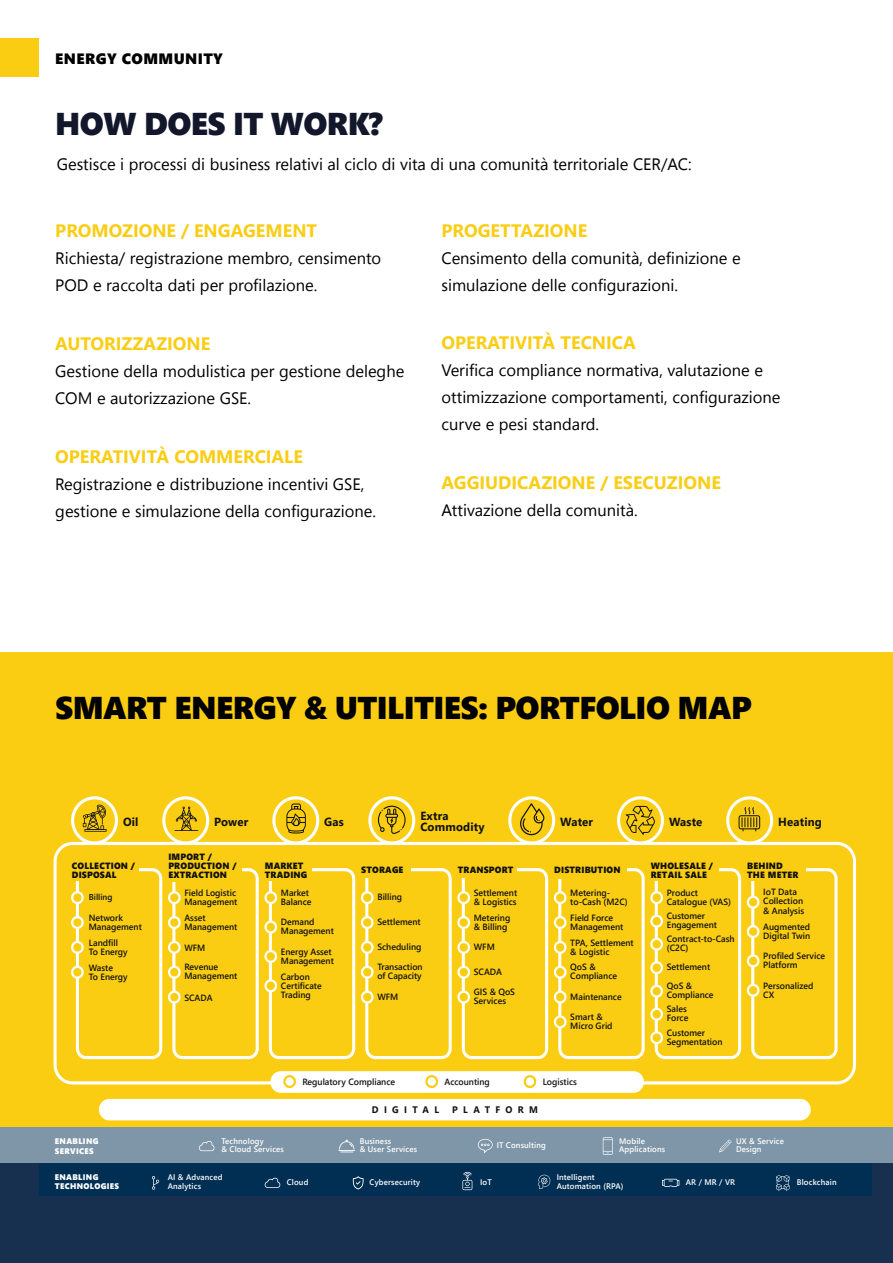
<style>
.page{position:relative;width:893px;height:1263px;background:#fff}
.page>*{position:absolute;margin:0;border:0;box-sizing:border-box;transform-origin:0 0}
.t1{font:31.5px "Segoe UI Black";letter-spacing:-.02em;color:#000}
.t2{font:31.5px "Segoe UI Black";letter-spacing:-.02em;color:#12172b}
.t3{font:700 18px "Segoe UI";color:#facd13}
.t4{font:16.5px/27px "Segoe UI";color:#000}
.t5{font:15px "Segoe UI Black";letter-spacing:.025em;color:#000}
.t6{font:700 11.7px/10.8px "Segoe UI";letter-spacing:.015em;color:#111}
.t7{font:700 9.45px "Segoe UI";letter-spacing:.58em;color:#111}
.t8{font:600 9px/9px "Segoe UI";color:#111}
.t9{font:9px/9px "Segoe UI Black";letter-spacing:.02em;color:#111}
.t10{font:600 8.55px "Segoe UI";color:#111}
.t11{font:600 8.1px/8.1px "Segoe UI";letter-spacing:.02em;color:#fff}
.t12{font:8.1px/9px "Segoe UI Black";letter-spacing:.04em;color:#fff}
</style>
<div class="page">
<div style="left:0;top:38px;width:38px;height:39px;background:#facd13"></div>
<div style="left:0;top:652px;width:893px;height:565px;background:#facd13"></div>
<div style="left:0;top:1127px;width:893px;height:90px;background:#7f96a8"></div>
<div style="left:0;top:1163px;width:893px;height:100px;background:#17304f"></div>
<svg style="left:53px;top:841px;width:803px;height:244px"></svg>
<svg style="left:199px;top:1141px;width:15px;height:10px"></svg>
<svg style="left:338px;top:1139px;width:17px;height:13px"></svg>
<svg style="left:478px;top:1139px;width:15px;height:14px"></svg>
<svg style="left:603px;top:1137px;width:10px;height:18px"></svg>
<svg style="left:719px;top:1139px;width:12px;height:13px"></svg>
<div style="left:40px;top:1163px;width:832px;height:32px;background:#002f53"></div>
<svg style="left:265px;top:1177px;width:15px;height:11px"></svg>
<svg style="left:152px;top:1176px;width:7px;height:14px"></svg>
<svg style="left:353px;top:1176px;width:11px;height:13px"></svg>
<svg style="left:662px;top:1179px;width:17px;height:8px"></svg>
<svg style="left:776px;top:1175px;width:13px;height:15px"></svg>
<svg style="left:538px;top:1174px;width:12px;height:15px"></svg>
<svg style="left:462px;top:1172px;width:10px;height:18px"></svg>
<svg style="left:70px;top:866px;width:770px;height:193px"></svg>
<svg style="left:270px;top:1071px;width:374px;height:22px;background:#fefcf2"></svg>
<div style="left:99px;top:1099px;width:712px;height:21px;background:#fff"></div>
<svg style="left:69px;top:796px;width:51px;height:50px"></svg>
<svg style="left:160px;top:796px;width:51px;height:50px"></svg>
<svg style="left:271px;top:796px;width:50px;height:50px"></svg>
<svg style="left:367px;top:796px;width:50px;height:50px"></svg>
<svg style="left:506px;top:796px;width:51px;height:50px"></svg>
<svg style="left:615px;top:796px;width:51px;height:50px"></svg>
<svg style="left:724px;top:796px;width:51px;height:50px"></svg>
<h3 class="t5" style="left:55px;top:48px;width:169px">ENERGY COMMUNITY</h3>
<h1 class="t2" style="left:55px;top:101px;width:328px">HOW DOES IT WORK?</h1>
<h3 class="t4" style="left:57px;top:150px;width:636px">Gestisce i processi di business relativi al ciclo di vita di una comunità territoriale CER/AC:</h3>
<h2 class="t3" style="left:55px;top:214px;width:263px">PROMOZIONE / ENGAGEMENT</h2>
<h3 class="t4" style="left:55px;top:244px;width:327px">Richiesta/ registrazione membro, censimento<br>POD e raccolta dati per profilazione.</h3>
<h2 class="t3" style="left:55px;top:326px;width:157px">AUTORIZZAZIONE</h2>
<h3 class="t4" style="left:55px;top:357px;width:351px">Gestione della modulistica per gestione deleghe<br>COM e autorizzazione GSE.</h3>
<h2 class="t3" style="left:55px;top:440px;width:249px">OPERATIVITÀ COMMERCIALE</h2>
<h3 class="t4" style="left:55px;top:470px;width:322px">Registrazione e distribuzione incentivi GSE, gestione e simulazione della configurazione.</h3>
<h2 class="t3" style="left:441px;top:214px;width:147px">PROGETTAZIONE</h2>
<h3 class="t4" style="left:441px;top:244px;width:301px">Censimento della comunità, definizione e simulazione delle configurazioni.</h3>
<h2 class="t3" style="left:441px;top:326px;width:196px">OPERATIVITÀ TECNICA</h2>
<h3 class="t4" style="left:441px;top:356px;width:340px">Verifica compliance normativa, valutazione e ottimizzazione comportamenti, configurazione curve e pesi standard.</h3>
<h2 class="t3" style="left:441px;top:466px;width:281px">AGGIUDICAZIONE / ESECUZIONE</h2>
<h3 class="t4" style="left:441px;top:497px;width:198px">Attivazione della comunità.</h3>
<h1 class="t1" style="left:55px;top:685px;width:698px">SMART ENERGY &amp; UTILITIES: PORTFOLIO MAP</h1>
<p class="t6" style="left:123px;top:815px;width:17px">Oil</p>
<p class="t6" style="left:214px;top:815px;width:36px">Power</p>
<p class="t6" style="left:324px;top:815px;width:21px">Gas</p>
<p class="t6" style="left:420px;top:810px;width:66px">Extra<br>Commodity</p>
<p class="t6" style="left:560px;top:815px;width:34px">Water</p>
<p class="t6" style="left:669px;top:815px;width:35px">Waste</p>
<p class="t6" style="left:778px;top:815px;width:45px">Heating</p>
<p class="t9" style="left:72px;top:861px;width:65px">COLLECTION /<br>DISPOSAL</p>
<p class="t9" style="left:168px;top:851px;width:70px">IMPORT /<br>PRODUCTION /<br>EXTRACTION</p>
<p class="t9" style="left:265px;top:861px;width:44px">MARKET<br>TRADING</p>
<p class="t9" style="left:361px;top:865px;width:44px">STORAGE</p>
<p class="t9" style="left:458px;top:865px;width:57px">TRANSPORT</p>
<p class="t9" style="left:554px;top:865px;width:68px">DISTRIBUTION</p>
<p class="t9" style="left:651px;top:861px;width:64px">WHOLESALE /<br>RETAIL SALE</p>
<p class="t9" style="left:747px;top:861px;width:53px">BEHIND<br>THE METER</p>
<p class="t10" style="left:89px;top:889px;width:25px">Billing</p>
<p class="t8" style="left:89px;top:913px;width:55px">Network<br>Management</p>
<p class="t8" style="left:89px;top:937px;width:40px">Landfill<br>To Energy</p>
<p class="t8" style="left:89px;top:962px;width:40px">Waste<br>To Energy</p>
<p class="t8" style="left:184px;top:887px;width:55px">Field Logistic<br>Management</p>
<p class="t8" style="left:184px;top:912px;width:55px">Asset<br>Management</p>
<p class="t8" style="left:184px;top:938px;width:35px;line-height:18.9px">WFM<br>Revenue</p>
<p class="t8" style="left:184px;top:971px;width:55px">Management</p>
<p class="t8" style="left:184px;top:993px;width:30px">SCADA</p>
<p class="t8" style="left:281px;top:887px;width:32px">Market<br>Balance</p>
<p class="t8" style="left:281px;top:917px;width:55px">Demand<br>Management</p>
<p class="t8" style="left:281px;top:946px;width:55px">Energy Asset<br>Management</p>
<p class="t8" style="left:281px;top:971px;width:42px">Carbon<br>Certificate<br>Trading</p>
<p class="t8" style="left:377px;top:892px;width:26px">Billing</p>
<p class="t8" style="left:377px;top:917px;width:45px">Settlement</p>
<p class="t8" style="left:377px;top:942px;width:46px">Scheduling</p>
<p class="t8" style="left:377px;top:962px;width:47px">Transaction of Capacity</p>
<p class="t8" style="left:377px;top:991px;width:22px">WFM</p>
<p class="t8" style="left:474px;top:887px;width:45px">Settlement &amp; Logistics</p>
<p class="t8" style="left:474px;top:912px;width:38px">Metering &amp; Billing</p>
<p class="t8" style="left:474px;top:942px;width:22px">WFM</p>
<p class="t8" style="left:474px;top:966px;width:30px">SCADA</p>
<p class="t8" style="left:474px;top:987px;width:43px">GIS &amp; QoS<br>Services</p>
<p class="t8" style="left:570px;top:887px;width:59px">Metering&shy;to-Cash (M2C)</p>
<p class="t8" style="left:570px;top:912px;width:55px">Field Force<br>Management</p>
<p class="t8" style="left:570px;top:937px;width:65px">TPA, Settlement &amp; Logistic</p>
<p class="t8" style="left:570px;top:962px;width:48px">QoS &amp;<br>Compliance</p>
<p class="t8" style="left:570px;top:991px;width:53px">Maintenance</p>
<p class="t8" style="left:570px;top:1012px;width:44px">Smart &amp;<br>Micro Grid</p>
<p class="t8" style="left:302px;top:1076px;width:94px">Regulatory Compliance</p>
<p class="t8" style="left:444px;top:1076px;width:47px">Accounting</p>
<p class="t8" style="left:543px;top:1076px;width:36px">Logistics</p>
<p class="t7" style="left:372px;top:1100px;width:69px">DIGITAL</p>
<p class="t7" style="left:452px;top:1100px;width:87px">PLATFORM</p>
<p class="t8" style="left:667px;top:887px;width:66px">Product<br>Catalogue (VAS)</p>
<p class="t8" style="left:667px;top:911px;width:52px">Customer<br>Engagement</p>
<p class="t8" style="left:667px;top:934px;width:69px">Contract-to-Cash (C2C)</p>
<p class="t8" style="left:667px;top:957px;width:45px;line-height:18.9px">Settlement<br>QoS &amp;</p>
<p class="t8" style="left:667px;top:987px;width:48px;line-height:14px">Compliance<br>Sales</p>
<p class="t8" style="left:667px;top:1010px;width:40px;line-height:14.4px">Force<br>Customer</p>
<p class="t8" style="left:667px;top:1036px;width:57px">Segmentation</p>
<p class="t8" style="left:763px;top:887px;width:42px">IoT Data<br>Collection &amp; Analysis</p>
<p class="t8" style="left:763px;top:921px;width:49px">Augmented<br>Digital Twin</p>
<p class="t8" style="left:763px;top:951px;width:63px">Profiled Service<br>Platform</p>
<p class="t8" style="left:763px;top:980px;width:52px">Personalized<br>CX</p>
<p class="t12" style="left:55px;top:1136px;width:45px">ENABLING<br>SERVICES</p>
<p class="t11" style="left:221px;top:1137px;width:64px">Technology<br>&amp; Cloud Services</p>
<p class="t11" style="left:360px;top:1137px;width:59px">Business<br>&amp; User Services</p>
<p class="t11" style="left:497px;top:1141px;width:51px">IT Consulting</p>
<p class="t11" style="left:619px;top:1137px;width:48px">Mobile<br>Applications</p>
<p class="t11" style="left:736px;top:1137px;width:49px">UX &amp; Service<br>Design</p>
<p class="t12" style="left:55px;top:1172px;width:66px">ENABLING<br>TECHNOLOGIES</p>
<p class="t11" style="left:287px;top:1177px;width:23px">Cloud</p>
<p class="t11" style="left:168px;top:1173px;width:56px">AI &amp; Advanced<br>Analytics</p>
<p class="t11" style="left:370px;top:1177px;width:52px">Cybersecurity</p>
<p class="t11" style="left:686px;top:1177px;width:51px">AR/MR/VR</p>
<p class="t11" style="left:797px;top:1177px;width:41px">Blockchain</p>
<p class="t11" style="left:557px;top:1173px;width:68px">Intelligent<br>Automation (RPA)</p>
<p class="t11" style="left:480px;top:1177px;width:13px">IoT</p>
</div>
